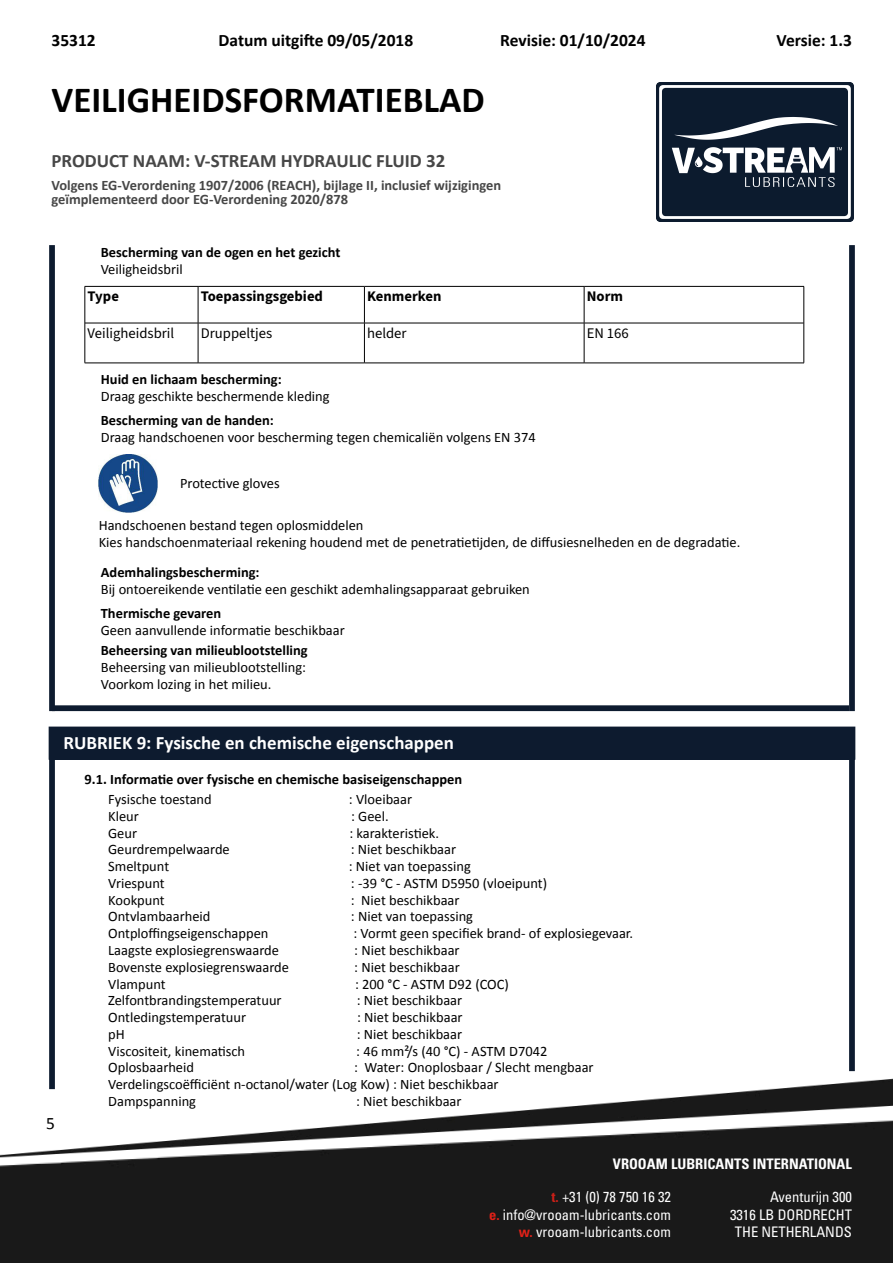
<style>
.page{position:relative;width:893px;height:1263px;background:#fff}
.page>*{position:absolute;margin:0;border:0;box-sizing:border-box;transform-origin:0 0}
.t1{font:700 36.9px "Calibri";color:#000}
.t2{font:700 18.9px "Calibri";color:#fff}
.t3{font:700 18.9px "Calibri";color:#474747}
.t4{font:700 17.4px "Calibri";color:#000}
.t5{font:17.4px "Calibri";color:#000}
.t6{font:14.7px "Source Sans 3";color:#000}
.t7{font:700 14.7px "Source Sans 3";color:#000}
.t8{font:condensed 14.55px/17.4px "Univers LT Pro";color:#fff;text-align:right}
.t9{font:700 condensed 14.55px "Univers LT Pro";color:#fff}
.t10{font:14.4px/16.8px "Calibri";color:#000}
.t11{font:700 14.4px "Calibri";color:#000}
.t12{font:700 14.4px/13.2px "Calibri";color:#474747}
.s1{font-weight:700;color:#cc2018}
.s2{font-weight:700;color:#e12118}
</style>
<div class="page">
<div style="left:0;top:1190px;width:893px;height:73px;background:#191919"></div>
<img style="left:0;top:1071px;width:893px;height:119px">
<div style="left:49px;top:245px;width:6px;height:466px;background:#0d1b2f"></div>
<div style="left:849px;top:245px;width:6px;height:466px;background:#0d1b2f"></div>
<img style="left:99px;top:454px;width:59px;height:59px">
<hr style="left:85px;top:286px;width:113px;height:1px;background:#000">
<hr style="left:85px;top:323px;width:113px;height:1px;background:#000">
<hr style="left:85px;top:287px;width:1px;height:36px;background:#000">
<hr style="left:198px;top:287px;width:1px;height:36px;background:#000">
<hr style="left:198px;top:286px;width:166px;height:1px;background:#000">
<hr style="left:198px;top:323px;width:166px;height:1px;background:#000">
<hr style="left:364px;top:287px;width:1px;height:36px;background:#000">
<hr style="left:364px;top:286px;width:220px;height:1px;background:#000">
<hr style="left:364px;top:323px;width:220px;height:1px;background:#000">
<hr style="left:584px;top:287px;width:1px;height:36px;background:#000">
<hr style="left:584px;top:286px;width:220px;height:1px;background:#000">
<hr style="left:584px;top:323px;width:220px;height:1px;background:#000">
<hr style="left:804px;top:287px;width:1px;height:36px;background:#000">
<hr style="left:85px;top:363px;width:113px;height:1px;background:#000">
<hr style="left:85px;top:323px;width:1px;height:40px;background:#000">
<hr style="left:198px;top:323px;width:1px;height:40px;background:#000">
<hr style="left:198px;top:363px;width:166px;height:1px;background:#000">
<hr style="left:364px;top:323px;width:1px;height:40px;background:#000">
<hr style="left:364px;top:363px;width:220px;height:1px;background:#000">
<hr style="left:584px;top:323px;width:1px;height:40px;background:#000">
<hr style="left:584px;top:363px;width:220px;height:1px;background:#000">
<hr style="left:804px;top:323px;width:1px;height:40px;background:#000">
<div style="left:49px;top:727px;width:806px;height:32px;background:#0d1b2f"></div>
<div style="left:849px;top:727px;width:6px;height:344px;background:#0d1b2f"></div>
<div style="left:52px;top:705px;width:797px;height:6px;background:#0d1b2f"></div>
<div style="left:49px;top:727px;width:6px;height:362px;background:#0d1b2f"></div>
<img style="left:656px;top:82px;width:197px;height:139px">
<p class="t4" style="left:52px;top:28px;width:46px">35312</p>
<p class="t4" style="left:219px;top:28px;width:196px">Datum uitgifte 09/05/2018</p>
<p class="t4" style="left:500px;top:28px;width:147px">Revisie: 01/10/2024</p>
<p class="t4" style="left:777px;top:28px;width:77px">Versie: 1.3</p>
<h1 class="t1" style="left:52px;top:74px;width:435px">VEILIGHEIDSFORMATIEBLAD</h1>
<h2 class="t3" style="left:52px;top:147px;width:395px">PRODUCT NAAM: V-STREAM HYDRAULIC FLUID 32</h2>
<p class="t12" style="left:52px;top:178px;width:451px">Volgens EG-Verordening 1907/2006 (REACH), bijlage II, inclusief wijzigingen geïmplementeerd door EG-Verordening 2020/878</p>
<p class="t11" style="left:101px;top:242px;width:241px">Bescherming van de ogen en het gezicht</p>
<p class="t10" style="left:101px;top:260px;width:83px">Veiligheidsbril</p>
<p class="t7" style="left:87px;top:287px;width:33px">Type</p>
<p class="t7" style="left:201px;top:287px;width:124px">Toepassingsgebied</p>
<p class="t7" style="left:367px;top:287px;width:76px">Kenmerken</p>
<p class="t7" style="left:587px;top:287px;width:38px">Norm</p>
<p class="t6" style="left:87px;top:324px;width:88px">Veiligheidsbril</p>
<p class="t6" style="left:201px;top:324px;width:73px">Druppeltjes</p>
<p class="t6" style="left:367px;top:324px;width:41px">helder</p>
<p class="t6" style="left:587px;top:324px;width:44px">EN 166</p>
<p class="t11" style="left:101px;top:369px;width:182px">Huid en lichaam bescherming:</p>
<p class="t10" style="left:101px;top:387px;width:230px">Draag geschikte beschermende kleding</p>
<p class="t11" style="left:101px;top:410px;width:175px">Bescherming van de handen:</p>
<p class="t10" style="left:101px;top:428px;width:437px">Draag handschoenen voor bescherming tegen chemicaliën volgens EN 374</p>
<p class="t10" style="left:180px;top:475px;width:101px">Protective gloves</p>
<p class="t10" style="left:99px;top:516px;width:643px">Handschoenen bestand tegen oplosmiddelen<br>Kies handschoenmateriaal rekening houdend met de penetratietijden, de diffusiesnelheden en de degradatie.</p>
<p class="t11" style="left:101px;top:562px;width:160px">Ademhalingsbescherming:</p>
<p class="t10" style="left:101px;top:580px;width:431px">Bij ontoereikende ventilatie een geschikt ademhalingsapparaat gebruiken</p>
<p class="t11" style="left:101px;top:603px;width:122px">Thermische gevaren</p>
<p class="t10" style="left:101px;top:621px;width:246px">Geen aanvullende informatie beschikbaar</p>
<p class="t11" style="left:101px;top:640px;width:208px">Beheersing van milieublootstelling</p>
<p class="t10" style="left:101px;top:658px;width:207px">Beheersing van milieublootstelling:<br>Voorkom lozing in het milieu.</p>
<p class="t5" style="left:46px;top:1111px;width:10px">5</p>
<h2 class="t2" style="left:63px;top:729px;width:392px">RUBRIEK 9: Fysische en chemische eigenschappen</h2>
<p class="t11" style="left:85px;top:769px;width:379px">9.1. Informatie over fysische en chemische basiseigenschappen</p>
<p class="t10" style="left:108px;top:790px;width:105px">Fysische toestand</p>
<p class="t10" style="left:349px;top:790px;width:65px">: Vloeibaar</p>
<p class="t10" style="left:108px;top:807px;width:32px">Kleur</p>
<p class="t10" style="left:351px;top:807px;width:39px">: Geel.</p>
<p class="t10" style="left:108px;top:824px;width:30px">Geur</p>
<p class="t10" style="left:349px;top:824px;width:91px">: karakteristiek.</p>
<p class="t10" style="left:108px;top:841px;width:123px">Geurdrempelwaarde</p>
<p class="t10" style="left:351px;top:841px;width:107px">: Niet beschikbaar</p>
<p class="t10" style="left:108px;top:858px;width:62px">Smeltpunt</p>
<p class="t10" style="left:349px;top:858px;width:124px">: Niet van toepassing</p>
<p class="t10" style="left:108px;top:874px;width:58px">Vriespunt</p>
<p class="t10" style="left:351px;top:874px;width:198px">: -39 °C - ASTM D5950 (vloeipunt)</p>
<p class="t10" style="left:108px;top:891px;width:58px">Kookpunt</p>
<p class="t10" style="left:351px;top:891px;width:110px">: Niet beschikbaar</p>
<p class="t10" style="left:108px;top:908px;width:104px">Ontvlambaarheid</p>
<p class="t10" style="left:351px;top:908px;width:124px">: Niet van toepassing</p>
<p class="t10" style="left:108px;top:925px;width:162px">Ontploffingseigenschappen</p>
<p class="t10" style="left:353px;top:925px;width:281px">: Vormt geen specifiek brand- of explosiegevaar.</p>
<p class="t10" style="left:108px;top:941px;width:172px">Laagste explosiegrenswaarde</p>
<p class="t10" style="left:354px;top:941px;width:107px">: Niet beschikbaar</p>
<p class="t10" style="left:108px;top:958px;width:182px">Bovenste explosiegrenswaarde</p>
<p class="t10" style="left:354px;top:958px;width:107px">: Niet beschikbaar</p>
<p class="t10" style="left:108px;top:975px;width:59px">Vlampunt</p>
<p class="t10" style="left:355px;top:975px;width:155px">: 200 °C - ASTM D92 (COC)</p>
<p class="t10" style="left:108px;top:992px;width:175px">Zelfontbrandingstemperatuur</p>
<p class="t10" style="left:357px;top:992px;width:107px">: Niet beschikbaar</p>
<p class="t10" style="left:108px;top:1008px;width:139px">Ontledingstemperatuur</p>
<p class="t10" style="left:357px;top:1008px;width:107px">: Niet beschikbaar</p>
<p class="t10" style="left:108px;top:1025px;width:18px">pH</p>
<p class="t10" style="left:357px;top:1025px;width:107px">: Niet beschikbaar</p>
<p class="t10" style="left:108px;top:1042px;width:138px">Viscositeit, kinematisch</p>
<p class="t10" style="left:356px;top:1042px;width:193px">: 46 mm²/s (40 °C) - ASTM D7042</p>
<p class="t10" style="left:108px;top:1059px;width:87px">Oplosbaarheid</p>
<p class="t10" style="left:108px;top:1059px;width:487px;text-indent:246px">: Water: Onoplosbaar / Slecht mengbaar<br>Verdelingscoëfficiënt n-octanol/water (Log Kow) : Niet beschikbaar<br>Dampspanning</p>
<p class="t10" style="left:356px;top:1092px;width:107px">: Niet beschikbaar</p>
<p class="t9" style="left:613px;top:1154px;width:241px">VROOAM LUBRICANTS INTERNATIONAL</p>
<p class="t8" style="left:730px;top:1188px;width:123px">Aventurijn 300<br>3316 LB DORDRECHT<br>THE NETHERLANDS</p>
<p class="t8" style="left:489px;top:1188px;width:183px"><span class="s1">t.</span> +31 (0) 78 750 16 32<br><span class="s2">e.</span> info@vrooam-lubricants.com <span class="s2">w.</span> vrooam-lubricants.com</p>
</div>
